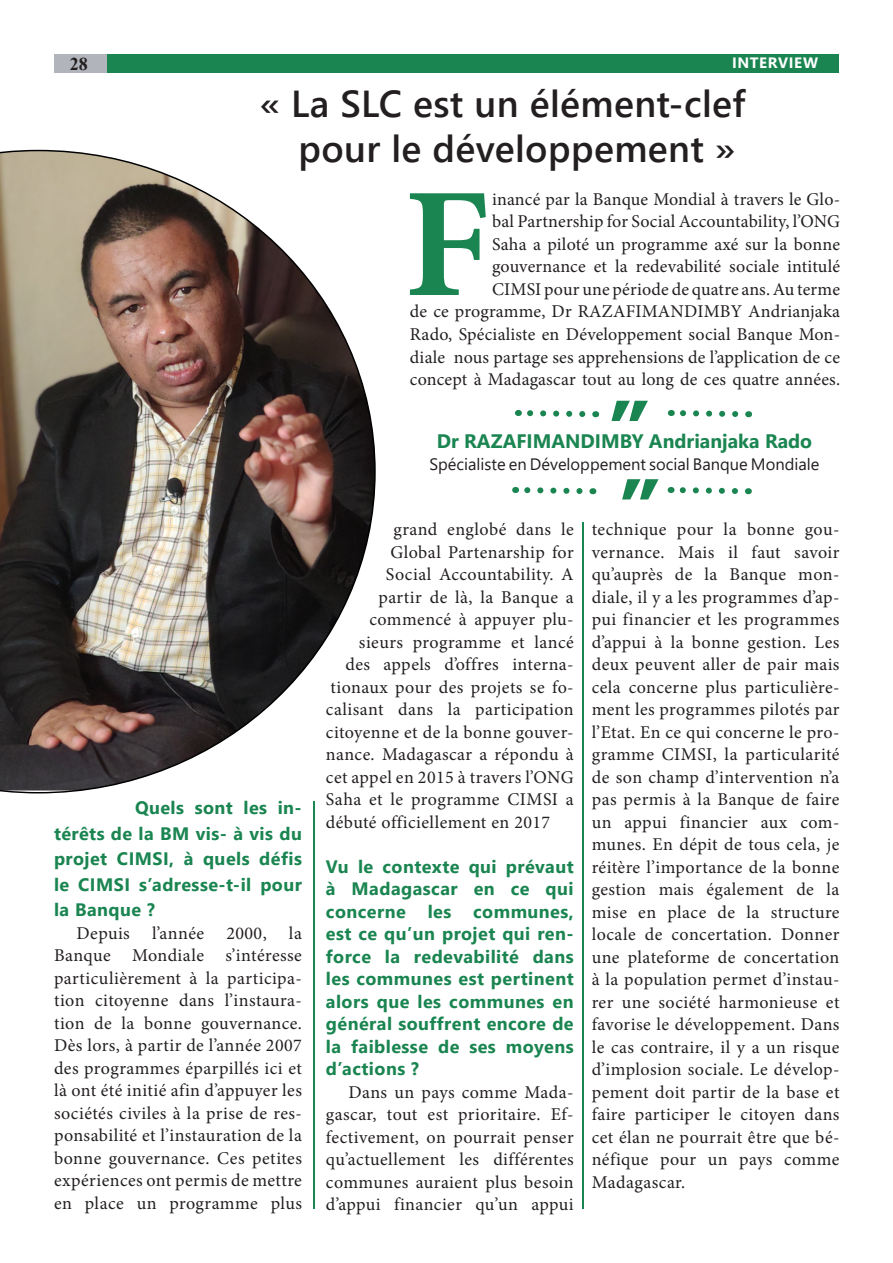
<style>
.page{position:relative;width:893px;height:1263px;background:#fff}
.page>*{position:absolute;margin:0;border:0;box-sizing:border-box;transform-origin:0 0}
.t1{font:700 156.45px "Minion Pro";color:#1a8551}
.t2{font:700 91.5px "Magneto";color:#1a8551}
.t3{font:600 37.5px "Segoe UI";letter-spacing:.01em;color:#231f20}
.t4{font:700 19.5px "Segoe UI";color:#1a8551}
.t5{font:18px/22.5px "Minion Pro";letter-spacing:.015em;color:#231f20;text-align:justify}
.t6{font:700 18px/22.5px "Segoe UI";letter-spacing:.025em;color:#1a8551;text-align:justify}
.t7{font:700 18px "Times New Roman";color:#231f20}
.t8{font:16.5px "Segoe UI";color:#231f20}
.t9{font:700 15px "Segoe UI";letter-spacing:.04em;color:#fff}
</style>
<div class="page">
<img style="left:0;top:150px;width:376px;height:643px">
<hr style="left:582px;top:523px;width:1px;height:686px;background:#1a8551">
<hr style="left:313px;top:801px;width:2px;height:408px;background:#1a8551">
<div style="left:107px;top:54px;width:732px;height:19px;background:#1a8551"></div>
<div style="left:54px;top:54px;width:53px;height:19px;background:#b2b4bb"></div>
<svg style="left:518px;top:410px;width:68px;height:7px"></svg>
<svg style="left:515px;top:487px;width:68px;height:7px"></svg>
<svg style="left:671px;top:487px;width:67px;height:7px"></svg>
<svg style="left:671px;top:410px;width:68px;height:7px"></svg>
<p class="t7" style="left:70px;top:51px;width:19px">28</p>
<p class="t9" style="left:732px;top:51px;width:88px">INTERVIEW</p>
<p class="t3" style="left:260px;top:74px;width:487px">« La SLC est un élément-clef</p>
<p class="t3" style="left:298px;top:119px;width:438px">pour le développement »</p>
<p class="t5" style="left:410px;top:188px;width:432px;text-align:right">inancé par la Banque Mondial à travers le Glo-<br>bal Partnership for Social Accountability, l’ONG<br>Saha a piloté un programme axé sur la bonne gouvernance et la redevabilité sociale intitulé<br>CIMSI pour une période de quatre ans. Au terme<br>de ce programme, Dr RAZAFIMANDIMBY Andrianjaka Rado, Spécialiste en Développement social Banque Mon&shy;diale nous partage ses apprehensions de l’application de ce concept à Madagascar tout au long de ces quatre années.</p>
<p class="t1" style="left:404px;top:135px;width:88px">F</p>
<p class="t2" style="left:605px;top:380px;width:45px">"</p>
<p class="t4" style="left:437px;top:425px;width:377px">Dr RAZAFIMANDIMBY Andrianjaka Rado</p>
<p class="t8" style="left:429px;top:451px;width:392px">Spécialiste en Développement social Banque Mondiale</p>
<p class="t6" style="left:54px;top:795px;width:249px;line-height:25.5px;text-indent:81px">Quels sont les in&shy;térêts de la BM vis- à vis du projet CIMSI, à quels défis le CIMSI s’adresse-t-il pour la Banque ?</p>
<p class="t5" style="left:54px;top:922px;width:249px;text-indent:22px">Depuis l’année 2000, la Banque Mondiale s’intéresse particulièrement à la participa&shy;tion citoyenne dans l’instaura&shy;tion de la bonne gouvernance.<br>Dès lors, à partir de l’année 2007 des programmes éparpillés ici et là ont été initié afin d’appuyer les sociétés civiles à la prise de res&shy;ponsabilité et l’instauration de la bonne gouvernance. Ces petites expériences ont permis de mettre en place un programme plus</p>
<p class="t5" style="left:393px;top:518px;width:182px">grand englobé dans le</p>
<p class="t5" style="left:390px;top:541px;width:185px">Global Partenarship for</p>
<p class="t5" style="left:386px;top:563px;width:189px">Social Accountability. A</p>
<p class="t5" style="left:378px;top:586px;width:197px">partir de là, la Banque a</p>
<p class="t5" style="left:369px;top:608px;width:206px">commencé à appuyer plu-</p>
<p class="t5" style="left:359px;top:631px;width:216px">sieurs programme et lancé</p>
<p class="t5" style="left:345px;top:653px;width:230px">des appels d’offres interna-</p>
<p class="t5" style="left:330px;top:676px;width:245px">tionaux pour des projets se fo-</p>
<p class="t5" style="left:326px;top:698px;width:249px">calisant dans la participation</p>
<p class="t5" style="left:326px;top:721px;width:249px">citoyenne et de la bonne gouver-</p>
<p class="t5" style="left:326px;top:743px;width:249px">nance. Madagascar a répondu à</p>
<p class="t5" style="left:326px;top:766px;width:249px">cet appel en 2015 à travers l’ONG</p>
<p class="t5" style="left:326px;top:788px;width:249px">Saha et le programme CIMSI a</p>
<p class="t5" style="left:326px;top:811px;width:226px">débuté officiellement en 2017</p>
<p class="t6" style="left:326px;top:855px;width:249px">Vu le contexte qui prévaut à Madagascar en ce qui concerne les communes, est ce qu’un projet qui ren&shy;force la redevabilité dans les communes est pertinent alors que les communes en général souffrent encore de la faiblesse de ses moyens d’actions ?</p>
<p class="t5" style="left:326px;top:1081px;width:249px;text-indent:22px">Dans un pays comme Mada&shy;gascar, tout est prioritaire. Ef&shy;fectivement, on pourrait penser qu’actuellement les différentes communes auraient plus besoin d’appui financier qu’un appui</p>
<p class="t2" style="left:615px;top:459px;width:45px">"</p>
<p class="t5" style="left:592px;top:518px;width:249px">technique pour la bonne gou&shy;vernance. Mais il faut savoir qu’auprès de la Banque mon&shy;diale, il y a les programmes d’ap&shy;pui financier et les programmes d’appui à la bonne gestion. Les deux peuvent aller de pair mais cela concerne plus particulière&shy;ment les programmes pilotés par l’Etat. En ce qui concerne le pro&shy;gramme CIMSI, la particularité de son champ d’intervention n’a pas permis à la Banque de faire un appui financier aux com&shy;munes. En dépit de tous cela, je réitère l’importance de la bonne gestion mais également de la mise en place de la structure locale de concertation. Donner une plateforme de concertation à la population permet d’instau&shy;rer une société harmonieuse et favorise le développement. Dans le cas contraire, il y a un risque d’implosion sociale. Le dévelop&shy;pement doit partir de la base et faire participer le citoyen dans cet élan ne pourrait être que bé&shy;néfique pour un pays comme Madagascar.</p>
</div>
